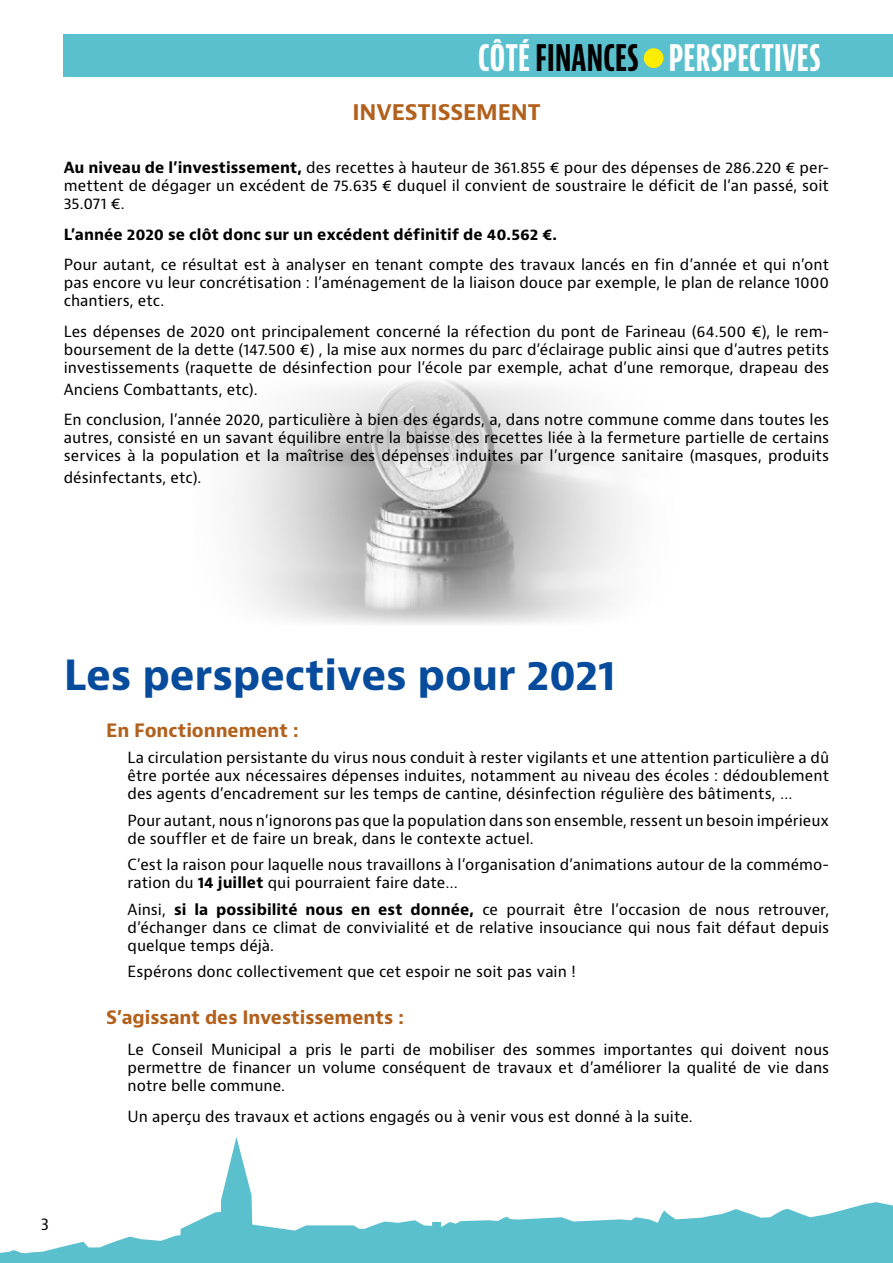
<style>
.page{position:relative;width:893px;height:1263px;background:#fff}
.page>*{position:absolute;margin:0;border:0;box-sizing:border-box;transform-origin:0 0}
.t1{font:700 40.5px "Bernino Sans";letter-spacing:-.01em;color:#064b9c}
.t2{font:700 extra-condensed 39px "Bernino Sans";letter-spacing:-.005em;color:#fff}
.t3{font:700 21px "Bernino Sans";letter-spacing:-.005em;color:#b2611d}
.t4{font:700 18px "Bernino Sans";letter-spacing:-.005em;color:#b2611d}
.t5{font:condensed 16.5px "Bernina Sans";color:#000}
.t6{font:15px/18px "Bernino Sans";color:#000;text-align:justify}
.t7{font:700 15px "Bernino Sans";letter-spacing:.005em;color:#000}
.s1{color:#000}
.s2{font-weight:700}
</style>
<div class="page">
<svg style="left:0;top:1137px;width:893px;height:126px"></svg>
<img style="left:231px;top:380px;width:399px;height:244px">
<div style="left:64px;top:34px;width:829px;height:43px;background:#5ac0ce"></div>
<div style="left:644px;top:48px;width:19px;height:20px;background:#ffed00;border-radius:50%"></div>
<h2 class="t2" style="left:478px;top:34px;width:344px">CÔTÉ <span class="s1">FINANCES</span> PERSPECTIVES</h2>
<h3 class="t3" style="left:352px;top:99px;width:190px">INVESTISSEMENT</h3>
<p class="t6" style="left:64px;top:159px;width:767px"><span class="s2">Au niveau de l’investissement,</span> des recettes à hauteur de 361.855 € pour des dépenses de 286.220 € per&shy;mettent de dégager un excédent de 75.635 € duquel il convient de soustraire le déficit de l’an passé, soit 35.071 €.</p>
<p class="t7" style="left:64px;top:224px;width:495px">L’année 2020 se clôt donc sur un excédent définitif de 40.562 €.</p>
<p class="t6" style="left:64px;top:256px;width:767px">Pour autant, ce résultat est à analyser en tenant compte des travaux lancés en fin d’année et qui n’ont pas encore vu leur concrétisation : l’aménagement de la liaison douce par exemple, le plan de relance 1000 chantiers, etc.</p>
<p class="t6" style="left:64px;top:323px;width:767px">Les dépenses de 2020 ont principalement concerné la réfection du pont de Farineau (64.500 €), le rem&shy;boursement de la dette (147.500 €) , la mise aux normes du parc d’éclairage public ainsi que d’autres petits investissements (raquette de désinfection pour l’école par exemple, achat d’une remorque, drapeau des</p>
<p class="t6" style="left:64px;top:374px;width:767px;line-height:30.8px">Anciens Combattants, etc).<br>En conclusion, l’année 2020, particulière à bien des égards, a, dans notre commune comme dans toutes les</p>
<p class="t6" style="left:64px;top:429px;width:767px">autres, consisté en un savant équilibre entre la baisse des recettes liée à la fermeture partielle de certains services à la population et la maîtrise des dépenses induites par l’urgence sanitaire (masques, produits</p>
<p class="t6" style="left:64px;top:469px;width:139px">désinfectants, etc).</p>
<h1 class="t1" style="left:64px;top:649px;width:553px">Les perspectives pour 2021</h1>
<p class="t4" style="left:106px;top:718px;width:194px">En Fonctionnement :</p>
<p class="t6" style="left:128px;top:749px;width:703px">La circulation persistante du virus nous conduit à rester vigilants et une attention particulière a dû être portée aux nécessaires dépenses induites, notamment au niveau des écoles : dédoublement des agents d’encadrement sur les temps de cantine, désinfection régulière des bâtiments, …</p>
<p class="t6" style="left:128px;top:812px;width:703px">Pour autant, nous n’ignorons pas que la population dans son ensemble, ressent un besoin impérieux de souffler et de faire un break, dans le contexte actuel.</p>
<p class="t6" style="left:128px;top:856px;width:703px">C’est la raison pour laquelle nous travaillons à l’organisation d’animations autour de la commémo&shy;ration du <span class="s2">14 juillet</span> qui pourraient faire date…</p>
<p class="t6" style="left:128px;top:901px;width:703px">Ainsi, <span class="s2">si la possibilité nous en est donnée,</span> ce pourrait être l’occasion de nous retrouver, d’échanger dans ce climat de convivialité et de relative insouciance qui nous fait défaut depuis quelque temps déjà.</p>
<p class="t6" style="left:128px;top:963px;width:450px">Espérons donc collectivement que cet espoir ne soit pas vain !</p>
<p class="t4" style="left:106px;top:1006px;width:299px">S’agissant des Investissements :</p>
<p class="t6" style="left:128px;top:1041px;width:703px">Le Conseil Municipal a pris le parti de mobiliser des sommes importantes qui doivent nous permettre de financer un volume conséquent de travaux et d’améliorer la qualité de vie dans notre belle commune.</p>
<p class="t6" style="left:128px;top:1108px;width:566px">Un aperçu des travaux et actions engagés ou à venir vous est donné à la suite.</p>
<p class="t5" style="left:41px;top:1213px;width:9px">3</p>
</div>
